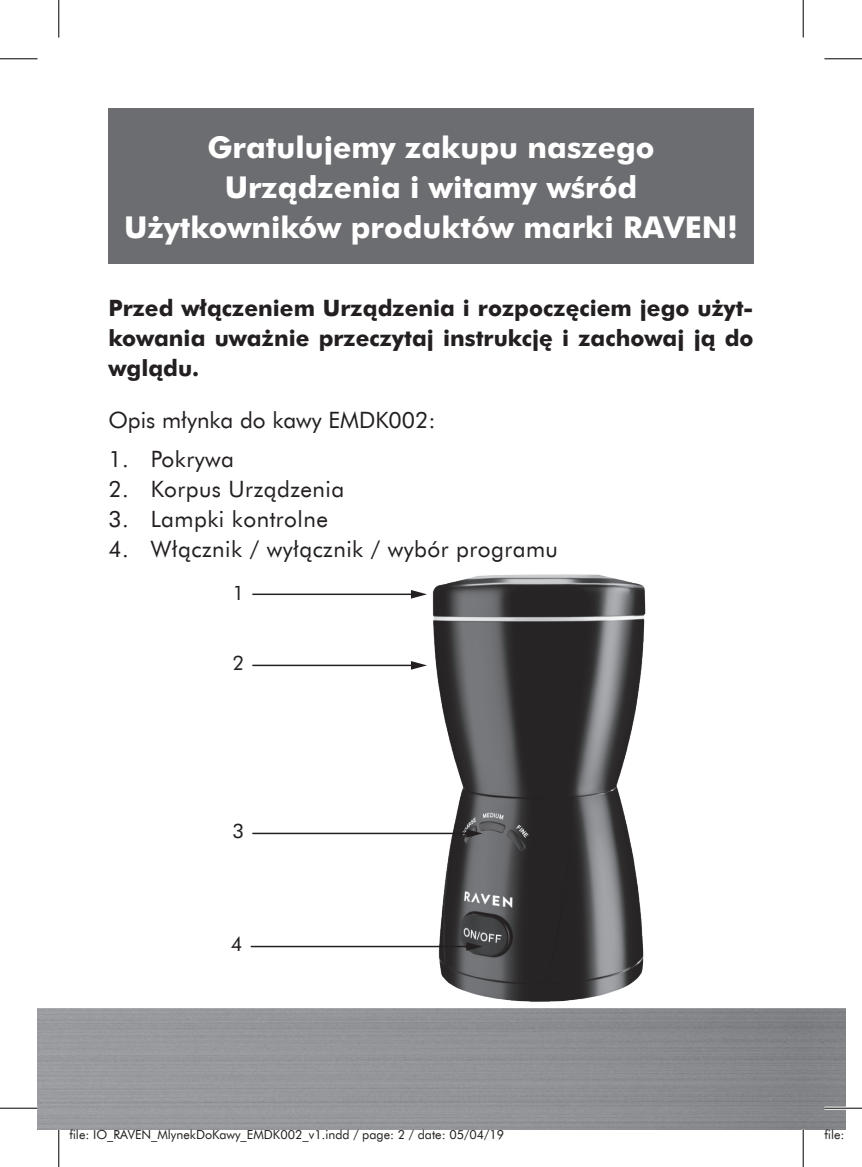
<style>
.page{position:relative;width:862px;height:1167px;background:#fff}
.page>*{position:absolute;margin:0;border:0;box-sizing:border-box;transform-origin:0 0}
.t1{font:700 30px/40px "Futura EU";color:#fff;text-align:center}
.t2{font:700 22.5px/30px "Futura EU";color:#231f20;text-align:justify}
.t3{font:22.5px "Futura EU";letter-spacing:.02em;color:#231f20}
.t4{font:22.5px "Futura EU";color:#231f20}
.t5{font:20px "Futura EU";color:#231f20}
.t6{font:12.5px "Futura EU";color:#231f20}
</style>
<div class="page">
<div style="left:108px;top:108px;width:645px;height:156px;background:#6c6d70"></div>
<hr style="left:252px;top:593px;width:162px;height:2px;background:#231f20">
<hr style="left:252px;top:664px;width:162px;height:2px;background:#231f20">
<img style="left:392px;top:574px;width:254px;height:428px">
<hr style="left:252px;top:832px;width:217px;height:2px;background:#231f20">
<svg style="left:466px;top:829px;width:16px;height:8px"></svg>
<hr style="left:251px;top:945px;width:218px;height:2px;background:#231f20">
<svg style="left:466px;top:942px;width:16px;height:8px"></svg>
<hr style="left:0;top:58px;width:38px;height:1px;background:#000">
<hr style="left:824px;top:58px;width:38px;height:1px;background:#000">
<hr style="left:0;top:1107px;width:38px;height:1px;background:#000">
<hr style="left:824px;top:1107px;width:38px;height:1px;background:#000">
<hr style="left:58px;top:0;width:1px;height:37px;background:#000">
<hr style="left:58px;top:1129px;width:1px;height:37px;background:#000">
<hr style="left:802px;top:0;width:1px;height:37px;background:#000">
<hr style="left:802px;top:1129px;width:1px;height:37px;background:#000">
<h1 class="t1" style="left:124px;top:128px;width:615px">Gratulujemy zakupu naszego<br>Urządzenia i witamy wśród<br>Użytkowników produktów marki RAVEN!</h1>
<p class="t2" style="left:108px;top:294px;width:646px">Przed włączeniem Urządzenia i rozpoczęciem jego użyt&shy;kowania uważnie przeczytaj instrukcję i zachowaj ją do wglądu.</p>
<p class="t4" style="left:108px;top:406px;width:329px">Opis młynka do kawy EMDK002:</p>
<p class="t3" style="left:108px;top:445px;width:127px">1. Pokrywa</p>
<p class="t3" style="left:108px;top:475px;width:237px">2. Korpus Urządzenia</p>
<p class="t3" style="left:108px;top:505px;width:221px">3. Lampki kontrolne</p>
<p class="t3" style="left:108px;top:535px;width:451px">4. Włącznik / wyłącznik / wybór programu</p>
<p class="t5" style="left:232px;top:581px;width:13px">1</p>
<p class="t5" style="left:232px;top:650px;width:13px">2</p>
<p class="t5" style="left:232px;top:818px;width:13px">3</p>
<p class="t5" style="left:231px;top:931px;width:13px">4</p>
<p class="t6" style="left:69px;top:1126px;width:436px">file: IO_RAVEN_MlynekDoKawy_EMDK002_v1.indd / page: 2 / date: 05/04/19</p>
<p class="t6" style="left:824px;top:1126px;width:39px">file: IO</p>
</div>
